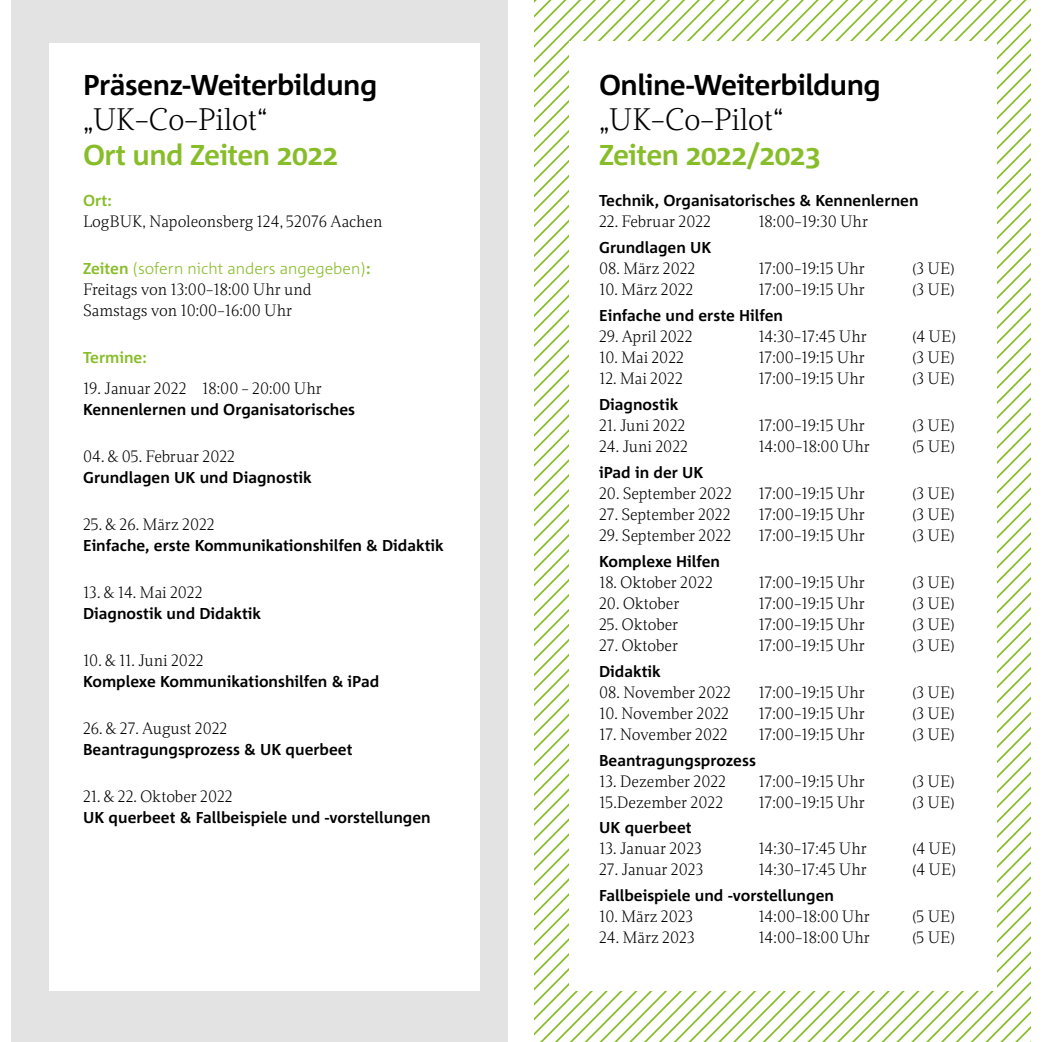
<style>
.page{position:relative;width:1042px;height:1042px;background:#fff}
.page>*{position:absolute;margin:0;border:0;box-sizing:border-box;transform-origin:0 0}
.t1{font:300 29.75px "Dorica";letter-spacing:-.02em;color:#000}
.t2{font:700 28.7px "Corpid";letter-spacing:-.02em;color:#000}
.t3{font:700 28.7px "Corpid";letter-spacing:-.02em;color:#88bd2a}
.t4{font:300 15.75px/21px "Dorica";color:#000}
.t5{font:700 15.75px "Corpid";color:#000}
.t6{font:300 15.75px "Corpid";color:#88bd2a}
.t7{font:700 15.75px "Corpid";color:#88bd2a}
.s1{font-weight:700}
</style>
<div class="page">
<svg style="left:549px;top:87px;width:481px;height:955px"></svg>
<svg style="left:559px;top:92px;width:471px;height:950px"></svg>
<svg style="left:976px;top:300px;width:55px;height:742px"></svg>
<div style="left:569px;top:41px;width:427px;height:949px;background:#fff"></div>
<div style="left:11px;top:0;width:496px;height:1042px;background:#e3e3e3"></div>
<div style="left:49px;top:44px;width:430px;height:947px;background:#fff"></div>
<h2 class="t2" style="left:83px;top:69px;width:296px">Präsenz-Weiterbildung</h2>
<h1 class="t1" style="left:83px;top:100px;width:186px">„UK-Co-Pilot“</h1>
<h2 class="t3" style="left:83px;top:139px;width:257px">Ort und Zeiten 2022</h2>
<p class="t7" style="left:83px;top:192px;width:30px">Ort:</p>
<p class="t4" style="left:83px;top:211px;width:301px">LogBUK, Napoleonsberg 124, 52076 Aachen</p>
<p class="t6" style="left:83px;top:260px;width:289px"><span class="s1">Zeiten</span> (sofern nicht anders angegeben)<span class="s1">:</span></p>
<p class="t4" style="left:83px;top:279px;width:230px">Freitags von 13:00–18:00 Uhr und<br>Samstags von 10:00–16:00 Uhr</p>
<p class="t7" style="left:83px;top:349px;width:65px">Termine:</p>
<p class="t4" style="left:83px;top:378px;width:240px">19. Januar 2022 18:00 – 20:00 Uhr</p>
<p class="t5" style="left:83px;top:401px;width:274px">Kennenlernen und Organisatorisches</p>
<p class="t4" style="left:83px;top:446px;width:154px">04. &amp; 05. Februar 2022</p>
<p class="t5" style="left:83px;top:469px;width:230px">Grundlagen UK und Diagnostik</p>
<p class="t4" style="left:83px;top:514px;width:133px">25. &amp; 26. März 2022</p>
<p class="t5" style="left:83px;top:537px;width:362px">Einfache, erste Kommunikationshilfen &amp; Didaktik</p>
<p class="t4" style="left:83px;top:582px;width:121px">13. &amp; 14. Mai 2022</p>
<p class="t5" style="left:83px;top:605px;width:180px">Diagnostik und Didaktik</p>
<p class="t4" style="left:83px;top:650px;width:122px">10. &amp; 11. Juni 2022</p>
<p class="t5" style="left:83px;top:673px;width:298px">Komplexe Kommunikationshilfen &amp; iPad</p>
<p class="t4" style="left:83px;top:718px;width:146px">26. &amp; 27. August 2022</p>
<p class="t5" style="left:83px;top:741px;width:271px">Beantragungsprozess &amp; UK querbeet</p>
<p class="t4" style="left:83px;top:786px;width:151px">21. &amp; 22. Oktober 2022</p>
<p class="t5" style="left:83px;top:809px;width:349px">UK querbeet &amp; Fallbeispiele und -vorstellungen</p>
<h2 class="t2" style="left:599px;top:69px;width:283px">Online-Weiterbildung</h2>
<h1 class="t1" style="left:599px;top:100px;width:186px">„UK-Co-Pilot“</h1>
<h2 class="t3" style="left:599px;top:139px;width:223px">Zeiten 2022/2023</h2>
<p class="t5" style="left:599px;top:192px;width:321px">Technik, Organisatorisches &amp; Kennenlernen</p>
<p class="t4" style="left:599px;top:211px;width:114px">22. Februar 2022</p>
<p class="t4" style="left:758px;top:211px;width:111px">18:00–19:30 Uhr</p>
<p class="t5" style="left:599px;top:239px;width:114px">Grundlagen UK</p>
<p class="t4" style="left:599px;top:258px;width:98px">08. März 2022</p>
<p class="t4" style="left:758px;top:258px;width:108px">17:00–19:15 Uhr</p>
<p class="t4" style="left:912px;top:258px;width:43px">(3 UE)</p>
<p class="t4" style="left:599px;top:279px;width:96px">10. März 2022</p>
<p class="t4" style="left:758px;top:279px;width:108px">17:00–19:15 Uhr</p>
<p class="t4" style="left:912px;top:279px;width:43px">(3 UE)</p>
<p class="t5" style="left:599px;top:307px;width:185px">Einfache und erste Hilfen</p>
<p class="t4" style="left:599px;top:326px;width:95px">29. April 2022</p>
<p class="t4" style="left:758px;top:326px;width:110px">14:30–17:45 Uhr</p>
<p class="t4" style="left:912px;top:326px;width:45px">(4 UE)</p>
<p class="t4" style="left:599px;top:347px;width:87px">10. Mai 2022</p>
<p class="t4" style="left:758px;top:347px;width:108px">17:00–19:15 Uhr</p>
<p class="t4" style="left:912px;top:347px;width:43px">(3 UE)</p>
<p class="t4" style="left:599px;top:368px;width:85px">12. Mai 2022</p>
<p class="t4" style="left:758px;top:368px;width:108px">17:00–19:15 Uhr</p>
<p class="t4" style="left:912px;top:368px;width:43px">(3 UE)</p>
<p class="t5" style="left:599px;top:395px;width:81px">Diagnostik</p>
<p class="t4" style="left:599px;top:414px;width:88px">21. Juni 2022</p>
<p class="t4" style="left:758px;top:414px;width:108px">17:00–19:15 Uhr</p>
<p class="t4" style="left:912px;top:414px;width:43px">(3 UE)</p>
<p class="t4" style="left:599px;top:435px;width:90px">24. Juni 2022</p>
<p class="t4" style="left:758px;top:435px;width:113px">14:00–18:00 Uhr</p>
<p class="t4" style="left:912px;top:435px;width:44px">(5 UE)</p>
<p class="t5" style="left:599px;top:463px;width:106px">iPad in der UK</p>
<p class="t4" style="left:599px;top:482px;width:134px">20. September 2022</p>
<p class="t4" style="left:758px;top:482px;width:108px">17:00–19:15 Uhr</p>
<p class="t4" style="left:912px;top:482px;width:43px">(3 UE)</p>
<p class="t4" style="left:599px;top:503px;width:133px">27. September 2022</p>
<p class="t4" style="left:758px;top:503px;width:108px">17:00–19:15 Uhr</p>
<p class="t4" style="left:912px;top:503px;width:43px">(3 UE)</p>
<p class="t4" style="left:599px;top:524px;width:134px">29. September 2022</p>
<p class="t4" style="left:758px;top:524px;width:108px">17:00–19:15 Uhr</p>
<p class="t4" style="left:912px;top:524px;width:43px">(3 UE)</p>
<p class="t5" style="left:599px;top:552px;width:123px">Komplexe Hilfen</p>
<p class="t4" style="left:599px;top:571px;width:115px">18. Oktober 2022</p>
<p class="t4" style="left:758px;top:571px;width:108px">17:00–19:15 Uhr</p>
<p class="t4" style="left:912px;top:571px;width:43px">(3 UE)</p>
<p class="t4" style="left:599px;top:592px;width:82px">20. Oktober</p>
<p class="t4" style="left:758px;top:592px;width:108px">17:00–19:15 Uhr</p>
<p class="t4" style="left:912px;top:592px;width:43px">(3 UE)</p>
<p class="t4" style="left:599px;top:613px;width:81px">25. Oktober</p>
<p class="t4" style="left:758px;top:613px;width:108px">17:00–19:15 Uhr</p>
<p class="t4" style="left:912px;top:613px;width:43px">(3 UE)</p>
<p class="t4" style="left:599px;top:634px;width:81px">27. Oktober</p>
<p class="t4" style="left:758px;top:634px;width:108px">17:00–19:15 Uhr</p>
<p class="t4" style="left:912px;top:634px;width:43px">(3 UE)</p>
<p class="t5" style="left:599px;top:662px;width:63px">Didaktik</p>
<p class="t4" style="left:599px;top:681px;width:134px">08. November 2022</p>
<p class="t4" style="left:758px;top:681px;width:108px">17:00–19:15 Uhr</p>
<p class="t4" style="left:912px;top:681px;width:43px">(3 UE)</p>
<p class="t4" style="left:599px;top:702px;width:132px">10. November 2022</p>
<p class="t4" style="left:758px;top:702px;width:108px">17:00–19:15 Uhr</p>
<p class="t4" style="left:912px;top:702px;width:43px">(3 UE)</p>
<p class="t4" style="left:599px;top:723px;width:130px">17. November 2022</p>
<p class="t4" style="left:758px;top:723px;width:108px">17:00–19:15 Uhr</p>
<p class="t4" style="left:912px;top:723px;width:43px">(3 UE)</p>
<p class="t5" style="left:599px;top:751px;width:158px">Beantragungsprozess</p>
<p class="t4" style="left:599px;top:770px;width:129px">13. Dezember 2022</p>
<p class="t4" style="left:758px;top:770px;width:108px">17:00–19:15 Uhr</p>
<p class="t4" style="left:912px;top:770px;width:43px">(3 UE)</p>
<p class="t4" style="left:599px;top:791px;width:126px">15.Dezember 2022</p>
<p class="t4" style="left:758px;top:791px;width:108px">17:00–19:15 Uhr</p>
<p class="t4" style="left:912px;top:791px;width:43px">(3 UE)</p>
<p class="t5" style="left:599px;top:819px;width:94px">UK querbeet</p>
<p class="t4" style="left:599px;top:838px;width:104px">13. Januar 2023</p>
<p class="t4" style="left:758px;top:838px;width:110px">14:30–17:45 Uhr</p>
<p class="t4" style="left:912px;top:838px;width:45px">(4 UE)</p>
<p class="t4" style="left:599px;top:859px;width:106px">27. Januar 2023</p>
<p class="t4" style="left:758px;top:859px;width:110px">14:30–17:45 Uhr</p>
<p class="t4" style="left:912px;top:859px;width:45px">(4 UE)</p>
<p class="t5" style="left:599px;top:887px;width:236px">Fallbeispiele und -vorstellungen</p>
<p class="t4" style="left:599px;top:906px;width:96px">10. März 2023</p>
<p class="t4" style="left:758px;top:906px;width:113px">14:00–18:00 Uhr</p>
<p class="t4" style="left:912px;top:906px;width:44px">(5 UE)</p>
<p class="t4" style="left:599px;top:927px;width:97px">24. März 2023</p>
<p class="t4" style="left:758px;top:927px;width:113px">14:00–18:00 Uhr</p>
<p class="t4" style="left:912px;top:927px;width:44px">(5 UE)</p>
</div>
